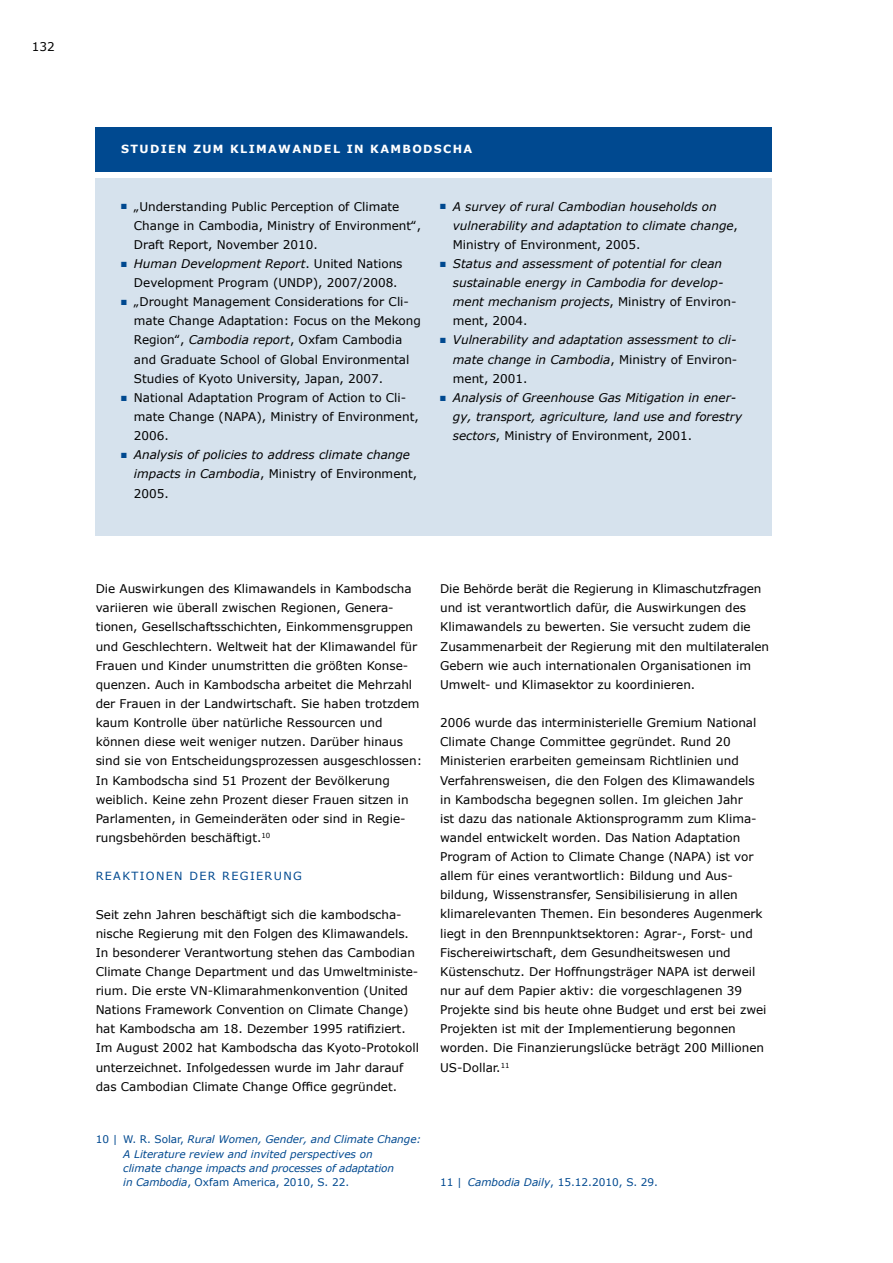
<style>
.page{position:relative;width:893px;height:1263px;background:#fff}
.page>*{position:absolute;margin:0;border:0;box-sizing:border-box;transform-origin:0 0}
.t1{font:12px/19.2px "Verdana";color:#000}
.t2{font:italic 12px/19.2px "Verdana";color:#000}
.t3{font:700 11.25px "Verdana";letter-spacing:.12em;color:#fff}
.t4{font:11.25px "Verdana";letter-spacing:.12em;color:#004990}
.t5{font:italic 10.5px/14.4px "Verdana";letter-spacing:-.005em;color:#004990}
.t6{font:10.5px "Verdana";color:#004990}
.s1{color:#004990}
.s2{font-style:italic}
.s3{font-style:normal}
</style>
<div class="page">
<div style="left:96px;top:179px;width:676px;height:357px;background:#d6e2ed"></div>
<div style="left:96px;top:128px;width:676px;height:44px;background:#004990"></div>
<p class="t1" style="left:32px;top:37px;width:24px">132</p>
<p class="t3" style="left:121px;top:142px;width:353px">STUDIE N ZUM KLIMAWANDE L IN KAMBO DSCHA</p>
<p class="t1" style="left:134px;top:197px;width:289px;text-indent:-13px"><span class="s1">■</span> „Understanding Public Perception of Climate<br>Change in Cambodia, Ministry of Environment‟,<br>Draft Report, November 2010.</p>
<p class="t1" style="left:134px;top:254px;width:270px;text-indent:-13px"><span class="s1">■</span> <span class="s2">Human Development Report</span>. United N ations<br>Development Program (UN DP), 2007/2008.</p>
<p class="t1" style="left:134px;top:292px;width:289px;text-indent:-13px"><span class="s1">■</span> „Drought Management Considerations for Cli&shy;mate Change Adaptation: Focus on the Mekong Region‟, <span class="s2">Cambodia report</span>, Oxfam Cambodia and Graduate School of Global Environmental Studies of Kyoto University, Japan, 2007.</p>
<p class="t1" style="left:134px;top:388px;width:286px;text-indent:-13px"><span class="s1">■</span> National Adaptation Program of Action to Cli&shy;mate Change (NAPA), Ministry of Environment,<br>2006.</p>
<p class="t2" style="left:134px;top:445px;width:285px;text-indent:-13px"><span class="s1">■</span> Analysis of policies to address climate change impacts in Cambodia<span class="s3">, Ministry of Environment,<br>2005.</span></p>
<p class="t2" style="left:453px;top:197px;width:287px;text-indent:-13px"><span class="s1">■</span> A survey of rural Cambodian households on vulnerability and adaptation to climate change<span class="s3">,<br>Ministry of Environment, 2005.</span></p>
<p class="t2" style="left:453px;top:254px;width:285px;text-indent:-13px"><span class="s1">■</span> Status and assessment of potential for clean sustainable energy in Cambodia for develop&shy;ment mechanism projects<span class="s3">, Ministry of Environ&shy;ment, 2004.</span></p>
<p class="t2" style="left:453px;top:331px;width:286px;text-align:justify;text-indent:-13px"><span class="s1">■</span> Vulnerability and adaptation assessment to cli&shy;mate change in Cambodia<span class="s3">, Ministry of Environ&shy;ment, 2001.</span></p>
<p class="t2" style="left:453px;top:388px;width:291px;text-indent:-13px"><span class="s1">■</span> Analysis of Greenhouse Gas Mitigation in ener&shy;gy, transport, agriculture, land use and forestry sectors<span class="s3">, Ministry of Environment, 2001.</span></p>
<p class="t1" style="left:96px;top:579px;width:328px">Die Auswirkungen des Klimawandels in Kambodscha variieren wie überall zwischen Regionen, Genera&shy;tionen, Gesellschaftsschichten, Einkommensgruppen und Geschlechtern. Weltweit hat der Klimawandel für Frauen und Kinder unumstritten die größten Konse&shy;quenzen. Auch in Kambodscha arbeitet die Mehrzahl der Frauen in der Landwirtschaft. Sie haben trotzdem kaum Kontrolle über natürliche Ressourcen und können diese weit weniger nutzen. Darüber hinaus sind sie von Entscheidungsprozessen ausgeschlossen:<br>In Kambodscha sind 51 Prozent der Bevölkerung weiblich. Keine zehn Prozent dieser Frauen sitzen in Parlamenten, in Gemeinderäten oder sind in Regie&shy;rungsbehörden beschäftigt.<sup>10</sup></p>
<p class="t4" style="left:96px;top:869px;width:10px">Reak</p>
<p class="t4" style="left:131px;top:869px;width:100px">tionen der Regie</p>
<p class="t4" style="left:265px;top:869px;width:37px">ru ng</p>
<p class="t1" style="left:96px;top:905px;width:325px">Seit zehn Jahren beschäftigt sich die kambodscha&shy;nische Regierung mit den Folgen des Klimawandels.<br>In besonderer Verantwortung stehen das Cambodian Climate Change Department und das Umweltministe&shy;rium. Die erste VN -Klimarahmenkonvention (United Nations Framework Convention on Climate Change) hat Kambodscha am 18. Dezember 1995 ratifiziert.<br>Im August 2002 hat Kambodscha das Kyoto-Protokoll unterzeichnet. Infolgedessen wurde im Jahr darauf das Cambodian Climate Change Office gegründet.</p>
<p class="t5" style="left:123px;top:1132px;width:300px;text-indent:-28px"><span class="s3">10 | W. R. Solar,</span> Rural Women, Gender, and Climate Change:<br>A Literature review and invited perspectives on<br>climate change impacts and processes of adaptation<br>in Cambodia<span class="s3">, Oxfam America, 2010, S. 22.</span></p>
<p class="t1" style="left:440px;top:579px;width:331px">Die Behörde berät die Regierung in Klimaschutzfragen und ist verantwortlich dafür, die Auswirkungen des Klimawandels zu bewerten. Sie versucht zudem die Zusammenarbeit der Regierung mit den multilateralen Gebern wie auch internationalen Organisationen im Umwelt- und Klimasektor zu koordinieren.</p>
<p class="t1" style="left:440px;top:713px;width:328px">2006 wurde das interministerielle Gremium National Climate Change Committee gegründet. Rund 20<br>Ministerien erarbeiten gemeinsam Richtlinien und Verfahrensweisen, die den Folgen des Klimawandels in Kambodscha begegnen sollen. Im gleichen Jahr<br>ist dazu das nationale Aktionsprogramm zum Klima&shy;wandel entwickelt worden. Das Nation Adaptation Program of Action to Climate Change (NAPA) ist vor allem für eines verantwortlich: Bildung und Aus&shy;bildung, Wissenstransfer, Sensibilisierung in allen klimarelevanten Themen. Ein besonderes Augenmerk liegt in den Brennpunktsektoren: Agrar-, Forst- und Fischereiwirtschaft, dem Gesundheitswesen und Küstenschutz. Der Hoffnungsträger NAPA ist derweil nur auf dem Papier aktiv: die vorgeschlagenen 39<br>Projekte sind bis heute ohne Budget und erst bei zwei Projekten ist mit der Implementierung begonnen worden. Die Finanzierungslücke beträgt 200 Millionen US-Dollar.<sup>11</sup></p>
<p class="t6" style="left:440px;top:1176px;width:219px">11 | <span class="s2">Cambodia Daily</span>, 15.12.2010, S. 29.</p>
</div>
